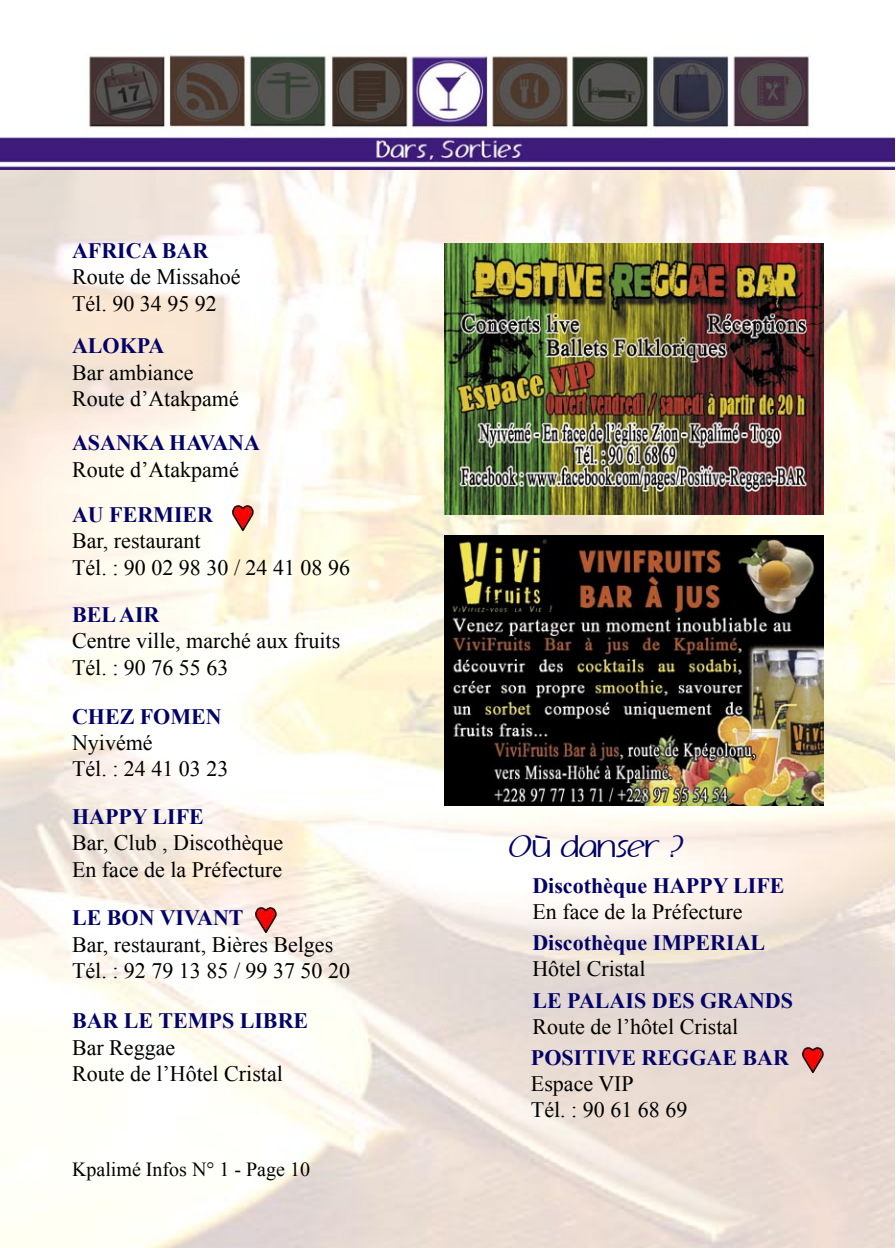
<style>
.page{position:relative;width:896px;height:1248px;background:#fff}
.page>*{position:absolute;margin:0;border:0;box-sizing:border-box;transform-origin:0 0}
.t1{font:28px "Adolphus";color:#020268}
.t2{font:22px/26.4px "Times New Roman";color:#000}
.t3{font:700 22px "Times New Roman";color:#020268}
.t4{font:20px "Times New Roman";color:#000}
</style>
<div class="page">
<img style="left:0;top:55px;width:894px;height:115px">
<img style="left:0;top:170px;width:894px;height:1077px">
<img style="left:232px;top:505px;width:22px;height:27px">
<img style="left:255px;top:907px;width:21px;height:27px">
<img style="left:802px;top:1047px;width:21px;height:27px">
<img style="left:444px;top:244px;width:380px;height:270px">
<img style="left:444px;top:535px;width:380px;height:270px">
<p class="t3" style="left:72px;top:238px;width:138px">AFRICA BAR</p>
<p class="t2" style="left:72px;top:263px;width:170px">Route de Missahoé<br>Tél. 90 34 95 92</p>
<p class="t3" style="left:72px;top:334px;width:94px">ALOKPA</p>
<p class="t2" style="left:72px;top:359px;width:168px">Bar ambiance<br>Route d’Atakpamé</p>
<p class="t3" style="left:72px;top:430px;width:190px">ASANKA HAVANA</p>
<p class="t2" style="left:72px;top:456px;width:168px">Route d’Atakpamé</p>
<p class="t3" style="left:72px;top:502px;width:143px">AU FERMIER</p>
<p class="t2" style="left:72px;top:527px;width:280px">Bar, restaurant<br>Tél. : 90 02 98 30 / 24 41 08 96</p>
<p class="t3" style="left:72px;top:602px;width:89px">BEL AIR</p>
<p class="t2" style="left:72px;top:627px;width:270px">Centre ville, marché aux fruits<br>Tél. : 90 76 55 63</p>
<p class="t3" style="left:72px;top:703px;width:151px">CHEZ FOMEN</p>
<p class="t2" style="left:72px;top:729px;width:158px">Nyivémé<br>Tél. : 24 41 03 23</p>
<p class="t3" style="left:72px;top:804px;width:133px">HAPPY LIFE</p>
<p class="t2" style="left:72px;top:829px;width:213px">Bar, Club , Discothèque<br>En face de la Préfecture</p>
<p class="t3" style="left:72px;top:905px;width:173px">LE BON VIVANT</p>
<p class="t2" style="left:72px;top:931px;width:280px">Bar, restaurant, Bières Belges<br>Tél. : 92 79 13 85 / 99 37 50 20</p>
<p class="t3" style="left:72px;top:1008px;width:238px">BAR LE TEMPS LIBRE</p>
<p class="t2" style="left:72px;top:1034px;width:212px">Bar Reggae<br>Route de l’Hôtel Cristal</p>
<p class="t4" style="left:72px;top:1157px;width:239px">Kpalimé Infos N° 1 - Page 10</p>
<p class="t1" style="left:509px;top:831px;width:177px">Où danser ?</p>
<p class="t3" style="left:532px;top:872px;width:254px">Discothèque HAPPY LIFE</p>
<p class="t2" style="left:532px;top:898px;width:212px">En face de la Préfecture</p>
<p class="t3" style="left:532px;top:930px;width:234px">Discothèque IMPERIAL</p>
<p class="t2" style="left:532px;top:955px;width:115px">Hôtel Cristal</p>
<p class="t3" style="left:532px;top:987px;width:262px">LE PALAIS DES GRANDS</p>
<p class="t2" style="left:532px;top:1013px;width:207px">Route de l’hôtel Cristal</p>
<p class="t3" style="left:531px;top:1044px;width:259px">POSITIVE REGGAE BAR</p>
<p class="t2" style="left:531px;top:1070px;width:158px">Espace VIP<br>Tél. : 90 61 68 69</p>
</div>
